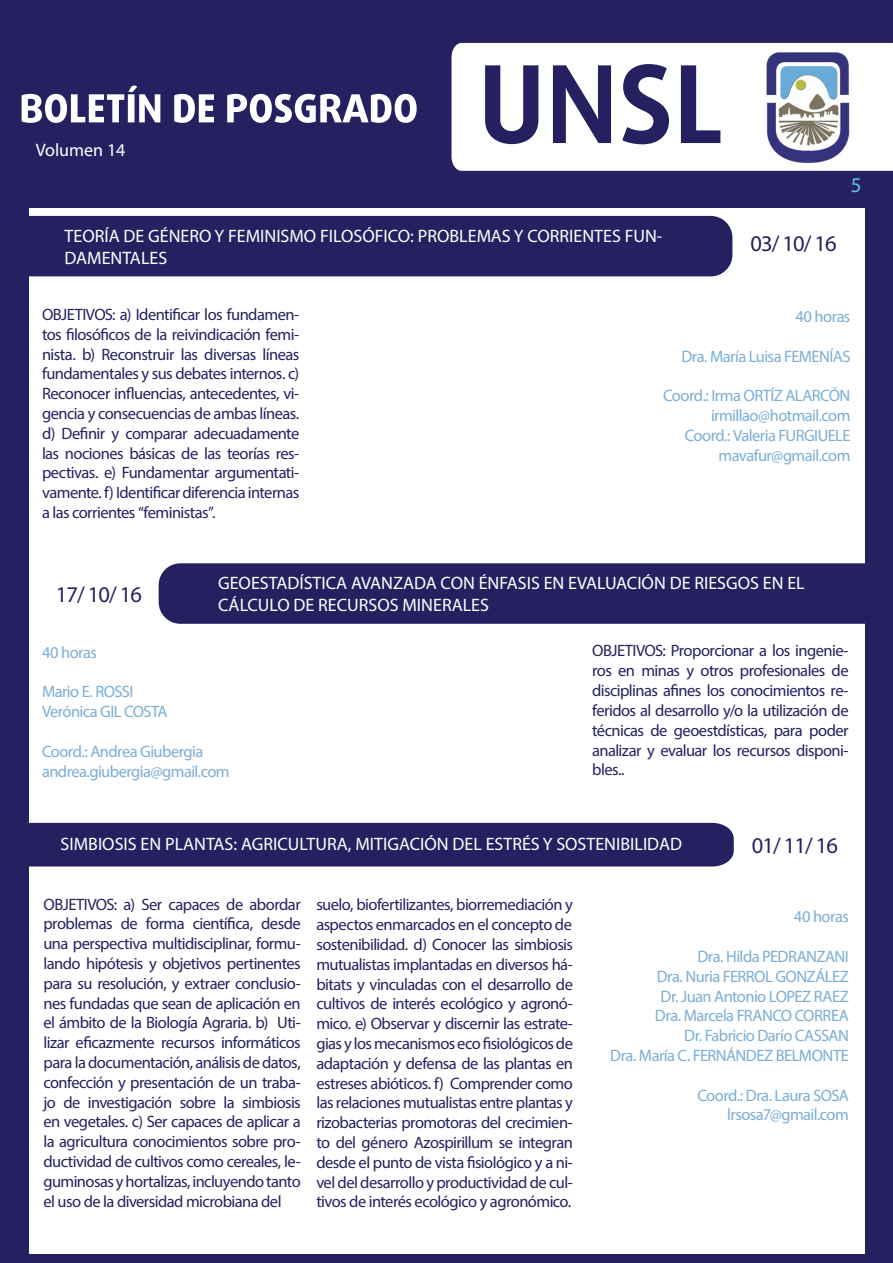
<style>
.page{position:relative;width:893px;height:1263px;background:#252161}
.page>*{position:absolute;margin:0;border:0;box-sizing:border-box;transform-origin:0 0}
.fecha{font:22.5px "Myriad Pro";letter-spacing:-.04em;color:#252161}
.Estilo_de_párrafo_2{font:21px "Myriad Pro";color:#64c2e7}
.titulos{font:18px/21.6px "Myriad Pro";color:#fff}
.Estilo_de_párrafo_1{font:16.5px/19.8px "Myriad Pro";letter-spacing:-.035em;color:#252161;text-align:justify}
.derecha-org1{font:16.5px "Myriad Pro";letter-spacing:-.035em;color:#7baed5}
</style>
<div class="page">
<div style="left:451px;top:43px;width:442px;height:128px;background:#fff"></div>
<svg style="left:22px;top:85px;width:138px;height:38px"></svg>
<svg style="left:174px;top:93px;width:40px;height:30px"></svg>
<svg style="left:227px;top:93px;width:190px;height:30px"></svg>
<svg style="left:485px;top:57px;width:53px;height:87px"></svg>
<svg style="left:553px;top:57px;width:58px;height:86px"></svg>
<svg style="left:622px;top:56px;width:47px;height:88px"></svg>
<svg style="left:681px;top:57px;width:39px;height:86px"></svg>
<div style="left:29px;top:208px;width:835px;height:1045px;background:#fff"></div>
<img style="left:763px;top:49px;width:89px;height:114px">
<div style="left:159px;top:563px;width:727px;height:61px;background:#252161;border-radius:22px"></div>
<div style="left:5px;top:216px;width:727px;height:60px;background:#252161;border-radius:22px"></div>
<div style="left:29px;top:823px;width:705px;height:43px;background:#252161"></div>
<p class="titulos" style="left:36px;top:139px;width:91px">Volumen 14</p>
<p class="titulos" style="left:65px;top:225px;width:599px">TEORÍA DE GÉNERO Y FEMINISMO FILOSÓFICO: PROBLEMAS Y CORRIENTES FUN-<br>DAMENTALES</p>
<p class="fecha" style="left:750px;top:229px;width:88px">03/ 10/ 16</p>
<p class="Estilo_de_párrafo_2" style="left:851px;top:172px;width:12px">5</p>
<p class="Estilo_de_párrafo_2" style="left:851px;top:173px;width:12px">7</p>
<p class="Estilo_de_párrafo_1" style="left:42px;top:304px;width:259px">OBJETIVOS: a) Identificar los fundamen&shy;tos filosóficos de la reivindicación femi&shy;nista. b) Reconstruir las diversas líneas fundamentales y sus debates internos. c)<br>Reconocer influencias, antecedentes, vi&shy;gencia y consecuencias de ambas líneas. d) Definir y comparar adecuadamente las nociones básicas de las teorías res&shy;pectivas. e) Fundamentar argumentati&shy;vamente. f) Identificar diferencia internas a las corrientes “feministas”.</p>
<p class="derecha-org1" style="left:795px;top:306px;width:56px">40 horas</p>
<p class="derecha-org1" style="left:681px;top:346px;width:171px">Dra. María Luisa FEMENÍAS</p>
<p class="derecha-org1" style="left:663px;top:386px;width:189px">Coord.: Irma ORTÍZ ALARCÓN</p>
<p class="derecha-org1" style="left:711px;top:405px;width:141px">irmillao@hotmail.com</p>
<p class="derecha-org1" style="left:685px;top:425px;width:167px">Coord.: Valeria FURGIUELE</p>
<p class="derecha-org1" style="left:719px;top:445px;width:133px">mavafur@gmail.com</p>
<p class="fecha" style="left:56px;top:580px;width:88px">17/ 10/ 16</p>
<p class="titulos" style="left:218px;top:572px;width:588px">GEOESTADÍSTICA AVANZADA CON ÉNFASIS EN EVALUACIÓN DE RIESGOS EN EL<br>CÁLCULO DE RECURSOS MINERALES</p>
<p class="derecha-org1" style="left:42px;top:642px;width:56px">40 horas</p>
<p class="derecha-org1" style="left:42px;top:682px;width:93px">Mario E. ROSSI</p>
<p class="derecha-org1" style="left:42px;top:701px;width:127px">Verónica GIL COSTA</p>
<p class="derecha-org1" style="left:42px;top:741px;width:163px">Coord.: Andrea Giubergia</p>
<p class="derecha-org1" style="left:42px;top:761px;width:189px">andrea.giubergia@gmail.com</p>
<p class="Estilo_de_párrafo_1" style="left:592px;top:641px;width:258px">OBJETIVOS: Proporcionar a los ingenie&shy;ros en minas y otros profesionales de disciplinas afines los conocimientos re&shy;feridos al desarrollo y/o la utilización de técnicas de geoestdísticas, para poder analizar y evaluar los recursos disponi&shy;bles..</p>
<p class="titulos" style="left:61px;top:833px;width:623px">SIMBIOSIS EN PLANTAS: AGRICULTURA, MITIGACIÓN DEL ESTRÉS Y SOSTENIBILIDAD</p>
<p class="fecha" style="left:752px;top:832px;width:88px">01/ 11/ 16</p>
<p class="Estilo_de_párrafo_1" style="left:43px;top:894px;width:259px">OBJETIVOS: a) Ser capaces de abordar problemas de forma científica, desde una perspectiva multidisciplinar, formu&shy;lando hipótesis y objetivos pertinentes para su resolución, y extraer conclusio&shy;nes fundadas que sean de aplicación en el ámbito de la Biología Agraria. b) Uti&shy;lizar eficazmente recursos informáticos para la documentación, análisis de datos,</p>
<p class="Estilo_de_párrafo_1" style="left:43px;top:1072px;width:259px">confección y presentación de un traba&shy;jo de investigación sobre la simbiosis en vegetales. c) Ser capaces de aplicar a la agricultura conocimientos sobre pro&shy;ductividad de cultivos como cereales, le&shy;guminosas y hortalizas, incluyendo tanto el uso de la diversidad microbiana del</p>
<p class="Estilo_de_párrafo_1" style="left:316px;top:895px;width:258px">suelo, biofertilizantes, biorremediación y aspectos enmarcados en el concepto de</p>
<p class="Estilo_de_párrafo_1" style="left:316px;top:934px;width:258px">sostenibilidad. d) Conocer las simbiosis mutualistas implantadas en diversos há&shy;bitats y vinculadas con el desarrollo de cultivos de interés ecológico y agronó&shy;mico. e) Observar y discernir las estrate&shy;gias y los mecanismos eco fisiológicos de adaptación y defensa de las plantas en estreses abióticos. f) Comprender como las relaciones mutualistas entre plantas y rizobacterias promotoras del crecimien&shy;to del género Azospirillum se integran desde el punto de vista fisiológico y a ni&shy;vel del desarrollo y productividad de cul&shy;tivos de interés ecológico y agronómico.</p>
<p class="derecha-org1" style="left:794px;top:907px;width:56px">40 horas</p>
<p class="derecha-org1" style="left:697px;top:946px;width:153px">Dra. Hilda PEDRANZANI</p>
<p class="derecha-org1" style="left:657px;top:966px;width:194px">Dra. Nuria FERROL GONZÁLEZ</p>
<p class="derecha-org1" style="left:661px;top:986px;width:190px">Dr. Juan Antonio LOPEZ RAEZ</p>
<p class="derecha-org1" style="left:655px;top:1006px;width:195px">Dra. Marcela FRANCO CORREA</p>
<p class="derecha-org1" style="left:684px;top:1025px;width:166px">Dr. Fabricio Darío CASSAN</p>
<p class="derecha-org1" style="left:610px;top:1045px;width:240px">Dra. María C. FERNÁNDEZ BELMONTE</p>
<p class="derecha-org1" style="left:697px;top:1085px;width:153px">Coord.: Dra. Laura SOSA</p>
<p class="derecha-org1" style="left:727px;top:1105px;width:123px">lrsosa7@gmail.com</p>
</div>
